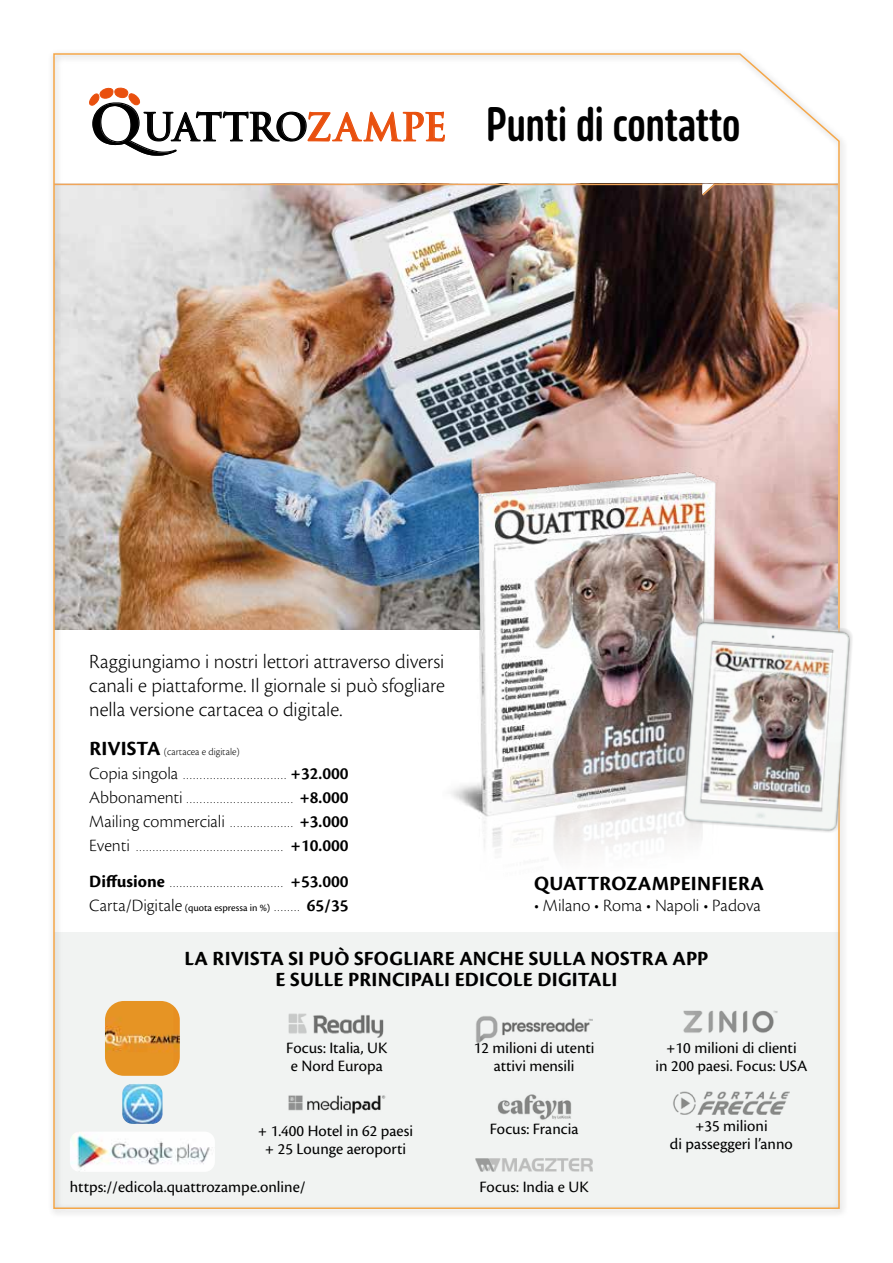
<style>
.page{position:relative;width:893px;height:1263px;background:#fff}
.page>*{position:absolute;margin:0;border:0;box-sizing:border-box;transform-origin:0 0}
.t1{font:700 45px "October Compressed TL";color:#000}
.t2{font:300 21px/24px "Cronos Pro";letter-spacing:-.005em;color:#000;text-align:justify}
.t3{font:700 21px/21px "Cronos Pro";letter-spacing:.01em;color:#000;text-align:center}
.t4{font:300 18px "Cronos Pro";color:#000}
.t5{font:600 18px "Cronos Pro";color:#000}
.t6{font:700 18px "Cronos Pro";letter-spacing:.005em;color:#000}
.t7{font:16.5px/18px "Cronos Pro";color:#000;text-align:center}
.t8{font:10.5px "Cronos Pro";color:#000}
.t9{font:300 10.5px "Cronos Pro";letter-spacing:-.005em;color:#000}
.s1{font-family:"EPISODE I";font-weight:400;font-size:41.7px}
.s2{font-family:"EPISODE I";font-weight:400;font-size:29.1px}
.s3{font-family:"EPISODE I";font-weight:400;font-size:29.1px;color:#e9500e}
.s4{font-weight:700;font-size:21px}
.s5{font-weight:300;font-size:18px}
</style>
<div class="page">
<div style="left:48px;top:49px;width:800px;height:1169px;background:#f6f6f6"></div>
<img style="left:53px;top:53px;width:787px;height:1156px">
<svg style="left:701px;top:183px;width:138px;height:14px;background:#bda394"></svg>
<hr style="left:54px;top:184px;width:648px;height:1px;background:#f0a559">
<img style="left:417px;top:440px;width:350px;height:461px">
<img style="left:660px;top:599px;width:192px;height:269px">
<div style="left:283px;top:1089px;width:107px;height:29px;background:#f1f3f2"></div>
<img style="left:288px;top:1095px;width:98px;height:19px">
<h1 class="t1" style="left:93px;top:96px;width:649px"><span class="s1">Q</span><span class="s2">UATTRO</span> <span class="s3">ZAMPE</span> Punti di contatto</h1>
<p class="t2" style="left:89px;top:649px;width:357px">Raggiungiamo i nostri lettori attraverso diversi canali e piattaforme. Il giornale si può sfogliare nella versione cartacea o digitale.</p>
<p class="t9" style="left:89px;top:746px;width:152px"><span class="s4">RIVISTA</span> (cartacea e digitale)</p>
<p class="t4" style="left:89px;top:763px;width:90px">Copia singola</p>
<p class="t5" style="left:291px;top:763px;width:60px">+32.000</p>
<p class="t4" style="left:89px;top:787px;width:95px">Abbonamenti</p>
<p class="t5" style="left:299px;top:787px;width:51px">+8.000</p>
<p class="t4" style="left:89px;top:811px;width:137px">Mailing commerciali</p>
<p class="t5" style="left:299px;top:811px;width:51px">+3.000</p>
<p class="t4" style="left:89px;top:835px;width:42px">Eventi</p>
<p class="t5" style="left:291px;top:835px;width:60px">+10.000</p>
<p class="t6" style="left:89px;top:871px;width:77px">Diffusione</p>
<p class="t5" style="left:291px;top:871px;width:60px">+53.000</p>
<p class="t8" style="left:89px;top:902px;width:183px"><span class="s5">Carta/Digitale</span> (quota espressa in %)</p>
<p class="t5" style="left:307px;top:895px;width:43px">65/35</p>
<p class="t3" style="left:534px;top:873px;width:231px">QUATTROZAMPEINFIERA</p>
<p class="t4" style="left:534px;top:895px;width:228px">• Milano • Roma • Napoli • Padova</p>
<p class="t3" style="left:185px;top:949px;width:525px">LA RIVISTA SI PUÒ SFOGLIARE ANCHE SULLA NOSTRA APP<br>E SULLE PRINCIPALI EDICOLE DIGITALI</p>
<p class="t7" style="left:286px;top:1039px;width:103px;text-align:left">Focus: Italia, UK e Nord Europa</p>
<p class="t7" style="left:474px;top:1039px;width:122px">12 milioni di utenti attivi mensili</p>
<p class="t7" style="left:655px;top:1039px;width:153px">+10 milioni di clienti<br>in 200 paesi. Focus: USA</p>
<p class="t7" style="left:258px;top:1122px;width:157px">+ 1.400 Hotel in 62 paesi + 25 Lounge aeroporti</p>
<p class="t7" style="left:70px;top:1178px;width:237px">https://edicola.quattrozampe.online/</p>
<p class="t7" style="left:490px;top:1119px;width:90px">Focus: Francia</p>
<p class="t7" style="left:670px;top:1116px;width:124px">+35 milioni<br>di passeggeri l’anno</p>
<p class="t7" style="left:479px;top:1178px;width:111px">Focus: India e UK</p>
</div>
